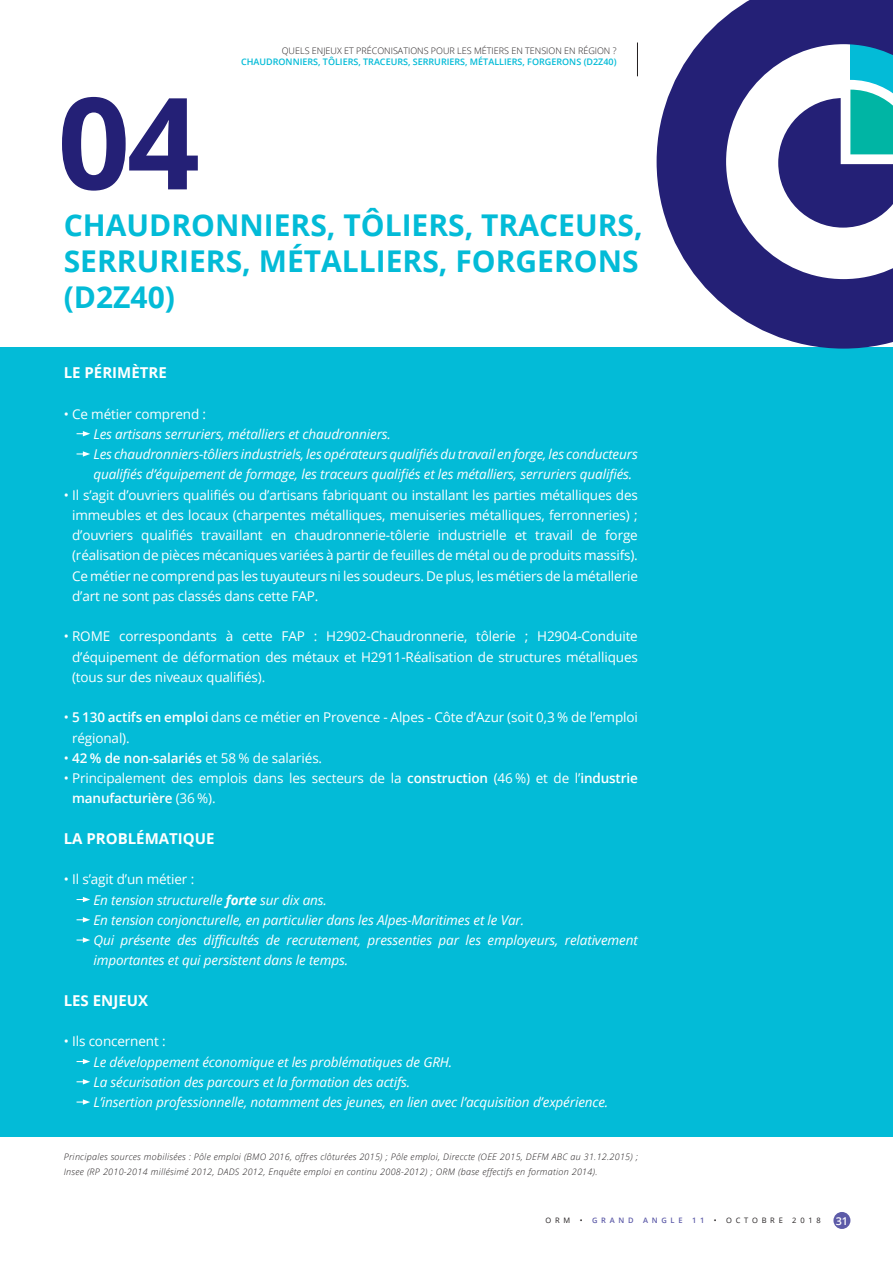
<style>
.page{position:relative;width:893px;height:1263px;background:#fff}
.page>*{position:absolute;margin:0;border:0;box-sizing:border-box;transform-origin:0 0}
.t1{font:700 127.5px "Open Sans";color:#242076}
.t2{font:700 30px/36px "Open Sans";color:#03bbd7}
.t3{font:700 15px "Open Sans";color:#fff}
.t4{font:13.5px/20.2px "Open Sans";letter-spacing:-.01em;color:#fff;text-align:justify}
.t5{font:italic 13.5px/20.2px "Open Sans";letter-spacing:-.01em;color:#fff}
.t6{font:600 10.8px "Open Sans";color:#fff}
.t7{font:italic 300 9px/15px "Open Sans";letter-spacing:.03em;color:#231f20}
.t8{font:600 9px "Open Sans";color:#03bbd7}
.t9{font:300 9px "Open Sans";color:#231f20}
.t10{font:7.5px "Open Sans";letter-spacing:.5em;color:#231f20}
.t11{font:600 7.5px "Open Sans";letter-spacing:.5em;color:#5d5ba8}
.s1{font-weight:600}
.s2{font-style:normal}
.s3{font-weight:700}
.s4{font-weight:400;color:#231f20}
</style>
<div class="page">
<div style="left:833px;top:1212px;width:17px;height:17px;background:#5d5ba8;border-radius:50%"></div>
<hr style="left:637px;top:43px;width:1px;height:33px;background:#231f20">
<div style="left:0;top:347px;width:893px;height:790px;background:#03bbd7"></div>
<svg style="left:77px;top:431px;width:13px;height:5px"></svg>
<svg style="left:77px;top:451px;width:13px;height:6px"></svg>
<svg style="left:77px;top:897px;width:13px;height:5px"></svg>
<svg style="left:77px;top:917px;width:13px;height:5px"></svg>
<svg style="left:77px;top:937px;width:13px;height:6px"></svg>
<svg style="left:77px;top:1059px;width:13px;height:5px"></svg>
<svg style="left:77px;top:1079px;width:13px;height:5px"></svg>
<svg style="left:77px;top:1099px;width:13px;height:6px"></svg>
<svg style="left:657px;top:0;width:236px;height:349px"></svg>
<h1 class="t1" style="left:57px;top:53px;width:144px">04</h1>
<p class="t9" style="left:282px;top:45px;width:336px">QUELS ENJEUX ET PRÉCONISATIONS POUR LES MÉTIERS EN TENSION EN RÉGION ?</p>
<p class="t8" style="left:241px;top:55px;width:377px">CHAUDRONNIERS, TÔLIERS, TRACEURS, SERRURIERS, MÉTALLIERS, FORGERONS (D2Z40)</p>
<h2 class="t2" style="left:64px;top:207px;width:580px">CHAUDRONNIERS, TÔLIERS, TRACEURS,<br>SERRURIERS, MÉTALLIERS, FORGERONS (D2Z40)</h2>
<p class="t3" style="left:64px;top:362px;width:104px">LE PÉRIMÈTRE</p>
<p class="t4" style="left:64px;top:403px;width:144px">• Ce métier comprend :</p>
<p class="t5" style="left:93px;top:423px;width:546px">Les artisans serruriers, métalliers et chaudronniers.<br>Les chaudronniers-tôliers industriels, les opérateurs qualifiés du travail en forge, les conducteurs qualifiés d’équipement de formage, les traceurs qualifiés et les métalliers, serruriers qualifiés.</p>
<p class="t4" style="left:72px;top:484px;width:567px;text-indent:-8px">• Il s’agit d’ouvriers qualifiés ou d’artisans fabriquant ou installant les parties métalliques des immeubles et des locaux (charpentes métalliques, menuiseries métalliques, ferronneries) ; d’ouvriers qualifiés travaillant en chaudronnerie-tôlerie industrielle et travail de forge (réalisation de pièces mécaniques variées à partir de feuilles de métal ou de produits massifs).<br>Ce métier ne comprend pas les tuyauteurs ni les soudeurs. De plus, les métiers de la métallerie d’art ne sont pas classés dans cette FAP.</p>
<p class="t4" style="left:72px;top:626px;width:567px;text-indent:-8px">• ROME correspondants à cette FAP : H2902-Chaudronnerie, tôlerie ; H2904-Conduite d’équipement de déformation des métaux et H2911-Réalisation de structures métalliques (tous sur des niveaux qualifiés).</p>
<p class="t4" style="left:72px;top:707px;width:567px;text-indent:-8px">• <span class="s1">5 130 actifs en emploi</span> dans ce métier en Provence - Alpes - Côte d’Azur (soit 0,3 % de l’emploi régional).</p>
<p class="t4" style="left:64px;top:747px;width:260px">• <span class="s1">42 % de non-salariés</span> et 58 % de salariés.</p>
<p class="t4" style="left:72px;top:768px;width:567px;text-indent:-8px">• Principalement des emplois dans les secteurs de la <span class="s1">construction</span> (46 %) et de l’<span class="s1">industrie manufacturière</span> (36 %).</p>
<p class="t3" style="left:64px;top:828px;width:152px">LA PROBLÉMATIQUE</p>
<p class="t5" style="left:93px;top:869px;width:546px;text-indent:-30px"><span class="s2">• Il s’agit d’un métier :<br></span>En tension structurelle <span class="s3">forte</span> sur dix ans.<br>En tension conjoncturelle, en particulier dans les Alpes-Maritimes et le Var.<br>Qui présente des difficultés de recrutement, pressenties par les employeurs, relativement importantes et qui persistent dans le temps.</p>
<p class="t3" style="left:64px;top:990px;width:86px">LES ENJEUX</p>
<p class="t4" style="left:64px;top:1031px;width:103px">• Ils concernent :</p>
<p class="t5" style="left:93px;top:1051px;width:516px">Le développement économique et les problématiques de GRH.<br>La sécurisation des parcours et la formation des actifs.<br>L’insertion professionnelle, notamment des jeunes, en lien avec l’acquisition d’expérience.</p>
<p class="t7" style="left:64px;top:1148px;width:576px">Principales sources mobilisées : Pôle emploi (BMO 2016, offres clôturées 2015) ; Pôle emploi, Direccte (OEE 2015, DEFM ABC au 31.12.2015) ;<br>Insee (RP 2010-2014 millésimé 2012, DADS 2012, Enquête emploi en continu 2008-2012) ; ORM (base effectifs en formation 2014).</p>
<p class="t10" style="left:546px;top:1215px;width:26px">ORM</p>
<p class="t11" style="left:580px;top:1215px;width:55px"><span class="s4">•</span> GRAND</p>
<p class="t11" style="left:643px;top:1215px;width:41px">ANGLE</p>
<p class="t11" style="left:692px;top:1215px;width:14px">1 1</p>
<p class="t10" style="left:714px;top:1215px;width:71px">• OCTOBRE</p>
<p class="t10" style="left:792px;top:1215px;width:30px">2018</p>
<p class="t6" style="left:836px;top:1213px;width:14px">31</p>
</div>
